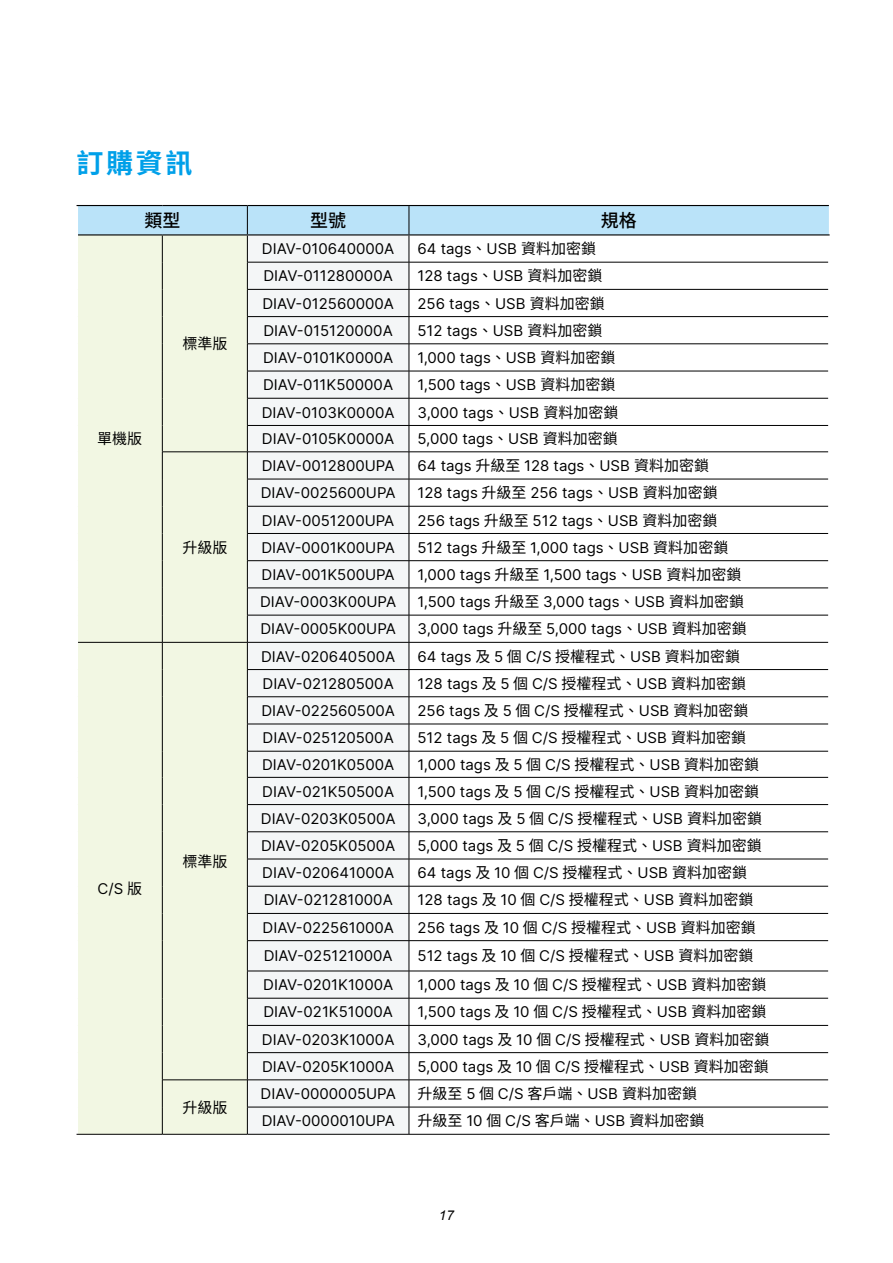
<style>
.page{position:relative;width:893px;height:1263px;background:#fff}
.page>*{position:absolute;margin:0;border:0;box-sizing:border-box;transform-origin:0 0}
.t1{font:700 27px "Noto Sans TC";color:#00a0e9}
.t2{font:500 18px "Noto Sans TC";color:#000}
.t3{font:15px "Delta Sans";color:#000}
.t4{font:15px "Noto Sans TC";color:#000}
.t5{font:italic 13.5px "Arial";color:#000}
.s1{font-family:"Noto Sans TC"}
.s2{font-family:"Delta Sans"}
</style>
<div class="page">
<div style="left:78px;top:941px;width:169px;height:193px;background:#f2f7e3"></div>
<div style="left:248px;top:941px;width:161px;height:193px;background:#f4f6f7"></div>
<hr style="left:162px;top:941px;width:1px;height:30px;background:#000">
<hr style="left:247px;top:941px;width:1px;height:30px;background:#000">
<svg style="left:162px;top:971px;width:1px;height:163px"></svg>
<svg style="left:247px;top:972px;width:1px;height:162px"></svg>
<hr style="left:162px;top:1079px;width:85px;height:1px;background:#000">
<hr style="left:77px;top:1134px;width:85px;height:1px;background:#000">
<hr style="left:162px;top:1134px;width:85px;height:1px;background:#000">
<hr style="left:247px;top:971px;width:162px;height:1px;background:#000">
<hr style="left:247px;top:998px;width:162px;height:1px;background:#000">
<hr style="left:247px;top:1025px;width:162px;height:1px;background:#000">
<hr style="left:247px;top:1052px;width:162px;height:1px;background:#000">
<hr style="left:247px;top:1079px;width:162px;height:1px;background:#000">
<hr style="left:247px;top:1107px;width:162px;height:1px;background:#000">
<hr style="left:247px;top:1134px;width:162px;height:1px;background:#000">
<hr style="left:409px;top:971px;width:419px;height:1px;background:#000">
<hr style="left:409px;top:998px;width:419px;height:1px;background:#000">
<hr style="left:409px;top:1025px;width:419px;height:1px;background:#000">
<hr style="left:409px;top:1052px;width:419px;height:1px;background:#000">
<hr style="left:409px;top:1079px;width:419px;height:1px;background:#000">
<hr style="left:409px;top:1107px;width:419px;height:1px;background:#000">
<hr style="left:409px;top:1134px;width:421px;height:1px;background:#000">
<hr style="left:77px;top:205px;width:85px;height:1px;background:#000">
<hr style="left:162px;top:205px;width:85px;height:1px;background:#000">
<hr style="left:247px;top:205px;width:162px;height:1px;background:#000">
<hr style="left:409px;top:205px;width:420px;height:1px;background:#000">
<hr style="left:409px;top:234px;width:421px;height:1px;background:#000">
<svg style="left:77px;top:206px;width:752px;height:735px"></svg>
<hr style="left:409px;top:941px;width:1px;height:30px;background:#000">
<svg style="left:409px;top:971px;width:1px;height:163px"></svg>
<h1 class="t1" style="left:77px;top:147px;width:118px">訂購資訊</h1>
<p class="t2" style="left:144px;top:210px;width:37px">類型</p>
<p class="t2" style="left:310px;top:210px;width:37px">型號</p>
<p class="t2" style="left:601px;top:210px;width:37px">規格</p>
<p class="t4" style="left:97px;top:430px;width:46px">單機版</p>
<p class="t3" style="left:98px;top:877px;width:46px">C/S <span class="s1">版</span></p>
<p class="t4" style="left:182px;top:335px;width:46px">標準版</p>
<p class="t4" style="left:182px;top:539px;width:46px">升級版</p>
<p class="t4" style="left:182px;top:853px;width:46px">標準版</p>
<p class="t4" style="left:182px;top:1099px;width:46px">升級版</p>
<p class="t3" style="left:262px;top:238px;width:134px">DIAV-010640000A</p>
<p class="t3" style="left:417px;top:238px;width:180px">64 tags<span class="s1">、</span>USB <span class="s1">資料加密鎖</span></p>
<p class="t3" style="left:263px;top:265px;width:131px">DIAV-011280000A</p>
<p class="t3" style="left:417px;top:265px;width:187px">128 tags<span class="s1">、</span>USB <span class="s1">資料加密鎖</span></p>
<p class="t3" style="left:262px;top:292px;width:133px">DIAV-012560000A</p>
<p class="t3" style="left:417px;top:292px;width:189px">256 tags<span class="s1">、</span>USB <span class="s1">資料加密鎖</span></p>
<p class="t3" style="left:264px;top:319px;width:131px">DIAV-015120000A</p>
<p class="t3" style="left:417px;top:319px;width:186px">512 tags<span class="s1">、</span>USB <span class="s1">資料加密鎖</span></p>
<p class="t3" style="left:263px;top:347px;width:132px">DIAV-0101K0000A</p>
<p class="t3" style="left:417px;top:347px;width:200px">1,000 tags<span class="s1">、</span>USB <span class="s1">資料加密鎖</span></p>
<p class="t3" style="left:263px;top:374px;width:131px">DIAV-011K50000A</p>
<p class="t3" style="left:417px;top:374px;width:199px">1,500 tags<span class="s1">、</span>USB <span class="s1">資料加密鎖</span></p>
<p class="t3" style="left:262px;top:401px;width:134px">DIAV-0103K0000A</p>
<p class="t3" style="left:417px;top:401px;width:202px">3,000 tags<span class="s1">、</span>USB <span class="s1">資料加密鎖</span></p>
<p class="t3" style="left:262px;top:428px;width:134px">DIAV-0105K0000A</p>
<p class="t3" style="left:417px;top:428px;width:202px">5,000 tags<span class="s1">、</span>USB <span class="s1">資料加密鎖</span></p>
<p class="t3" style="left:262px;top:455px;width:134px">DIAV-0012800UPA</p>
<p class="t3" style="left:417px;top:455px;width:293px">64 tags <span class="s1">升級至</span> 128 tags<span class="s1">、</span>USB <span class="s1">資料加密鎖</span></p>
<p class="t3" style="left:261px;top:482px;width:136px">DIAV-0025600UPA</p>
<p class="t3" style="left:417px;top:482px;width:302px">128 tags <span class="s1">升級至</span> 256 tags<span class="s1">、</span>USB <span class="s1">資料加密鎖</span></p>
<p class="t3" style="left:262px;top:509px;width:134px">DIAV-0051200UPA</p>
<p class="t3" style="left:417px;top:509px;width:302px">256 tags <span class="s1">升級至</span> 512 tags<span class="s1">、</span>USB <span class="s1">資料加密鎖</span></p>
<p class="t3" style="left:261px;top:536px;width:135px">DIAV-0001K00UPA</p>
<p class="t3" style="left:417px;top:536px;width:312px">512 tags <span class="s1">升級至</span> 1,000 tags<span class="s1">、</span>USB <span class="s1">資料加密鎖</span></p>
<p class="t3" style="left:262px;top:564px;width:135px">DIAV-001K500UPA</p>
<p class="t3" style="left:417px;top:564px;width:325px">1,000 tags <span class="s1">升級至</span> 1,500 tags<span class="s1">、</span>USB <span class="s1">資料加密鎖</span></p>
<p class="t3" style="left:260px;top:591px;width:138px">DIAV-0003K00UPA</p>
<p class="t3" style="left:417px;top:591px;width:328px">1,500 tags <span class="s1">升級至</span> 3,000 tags<span class="s1">、</span>USB <span class="s1">資料加密鎖</span></p>
<p class="t3" style="left:260px;top:618px;width:137px">DIAV-0005K00UPA</p>
<p class="t3" style="left:417px;top:618px;width:331px">3,000 tags <span class="s1">升級至</span> 5,000 tags<span class="s1">、</span>USB <span class="s1">資料加密鎖</span></p>
<p class="t3" style="left:261px;top:645px;width:136px">DIAV-020640500A</p>
<p class="t3" style="left:417px;top:645px;width:324px">64 tags <span class="s1">及</span> 5 <span class="s1">個</span> C/S <span class="s1">授權程式、</span>USB <span class="s1">資料加密鎖</span></p>
<p class="t3" style="left:263px;top:672px;width:133px">DIAV-021280500A</p>
<p class="t3" style="left:417px;top:672px;width:330px">128 tags <span class="s1">及</span> 5 <span class="s1">個</span> C/S <span class="s1">授權程式、</span>USB <span class="s1">資料加密鎖</span></p>
<p class="t3" style="left:261px;top:700px;width:135px">DIAV-022560500A</p>
<p class="t3" style="left:417px;top:700px;width:333px">256 tags <span class="s1">及</span> 5 <span class="s1">個</span> C/S <span class="s1">授權程式、</span>USB <span class="s1">資料加密鎖</span></p>
<p class="t3" style="left:263px;top:727px;width:133px">DIAV-025120500A</p>
<p class="t3" style="left:417px;top:727px;width:330px">512 tags <span class="s1">及</span> 5 <span class="s1">個</span> C/S <span class="s1">授權程式、</span>USB <span class="s1">資料加密鎖</span></p>
<p class="t3" style="left:262px;top:753px;width:134px">DIAV-0201K0500A</p>
<p class="t3" style="left:418px;top:753px;width:343px">1,000 tags <span class="s1">及</span> 5 <span class="s1">個</span> C/S <span class="s1">授權程式、</span>USB <span class="s1">資料加密鎖</span></p>
<p class="t3" style="left:262px;top:780px;width:133px">DIAV-021K50500A</p>
<p class="t3" style="left:418px;top:780px;width:343px">1,500 tags <span class="s1">及</span> 5 <span class="s1">個</span> C/S <span class="s1">授權程式、</span>USB <span class="s1">資料加密鎖</span></p>
<p class="t3" style="left:261px;top:807px;width:136px">DIAV-0203K0500A</p>
<p class="t3" style="left:418px;top:807px;width:346px">3,000 tags <span class="s1">及</span> 5 <span class="s1">個</span> C/S <span class="s1">授權程式、</span>USB <span class="s1">資料加密鎖</span></p>
<p class="t3" style="left:261px;top:835px;width:136px">DIAV-0205K0500A</p>
<p class="t3" style="left:418px;top:835px;width:346px">5,000 tags <span class="s1">及</span> 5 <span class="s1">個</span> C/S <span class="s1">授權程式、</span>USB <span class="s1">資料加密鎖</span></p>
<p class="t3" style="left:262px;top:862px;width:134px">DIAV-020641000A</p>
<p class="t3" style="left:418px;top:862px;width:331px">64 tags <span class="s1">及</span> 10 <span class="s1">個</span> C/S <span class="s1">授權程式、</span>USB <span class="s1">資料加密鎖</span></p>
<p class="t3" style="left:264px;top:889px;width:131px">DIAV-021281000A</p>
<p class="t3" style="left:418px;top:889px;width:337px">128 tags <span class="s1">及</span> 10 <span class="s1">個</span> C/S <span class="s1">授權程式、</span>USB <span class="s1">資料加密鎖</span></p>
<p class="t3" style="left:263px;top:916px;width:133px">DIAV-022561000A</p>
<p class="t3" style="left:418px;top:916px;width:340px">256 tags <span class="s1">及</span> 10 <span class="s1">個</span> C/S <span class="s1">授權程式、</span>USB <span class="s1">資料加密鎖</span></p>
<p class="t3" style="left:264px;top:945px;width:130px">DIAV-025121000A</p>
<p class="t3" style="left:418px;top:945px;width:337px">512 tags <span class="s1">及</span> 10 <span class="s1">個</span> C/S <span class="s1">授權程式、</span>USB <span class="s1">資料加密鎖</span></p>
<p class="t3" style="left:263px;top:974px;width:131px">DIAV-0201K1000A</p>
<p class="t3" style="left:418px;top:974px;width:350px">1,000 tags <span class="s1">及</span> 10 <span class="s1">個</span> C/S <span class="s1">授權程式、</span>USB <span class="s1">資料加密鎖</span></p>
<p class="t3" style="left:263px;top:1001px;width:131px">DIAV-021K51000A</p>
<p class="t3" style="left:418px;top:1001px;width:350px">1,500 tags <span class="s1">及</span> 10 <span class="s1">個</span> C/S <span class="s1">授權程式、</span>USB <span class="s1">資料加密鎖</span></p>
<p class="t3" style="left:262px;top:1028px;width:134px">DIAV-0203K1000A</p>
<p class="t3" style="left:418px;top:1028px;width:353px">3,000 tags <span class="s1">及</span> 10 <span class="s1">個</span> C/S <span class="s1">授權程式、</span>USB <span class="s1">資料加密鎖</span></p>
<p class="t3" style="left:262px;top:1055px;width:134px">DIAV-0205K1000A</p>
<p class="t3" style="left:418px;top:1055px;width:353px">5,000 tags <span class="s1">及</span> 10 <span class="s1">個</span> C/S <span class="s1">授權程式、</span>USB <span class="s1">資料加密鎖</span></p>
<p class="t3" style="left:261px;top:1083px;width:137px">DIAV-0000005UPA</p>
<p class="t4" style="left:418px;top:1085px;width:281px">升級至 <span class="s2">5</span> 個 <span class="s2">C/S</span> 客戶端、<span class="s2">USB</span> 資料加密鎖</p>
<p class="t3" style="left:262px;top:1110px;width:135px">DIAV-0000010UPA</p>
<p class="t4" style="left:418px;top:1112px;width:288px">升級至 <span class="s2">10</span> 個 <span class="s2">C/S</span> 客戶端、<span class="s2">USB</span> 資料加密鎖</p>
<p class="t5" style="left:439px;top:1206px;width:17px">17</p>
</div>
